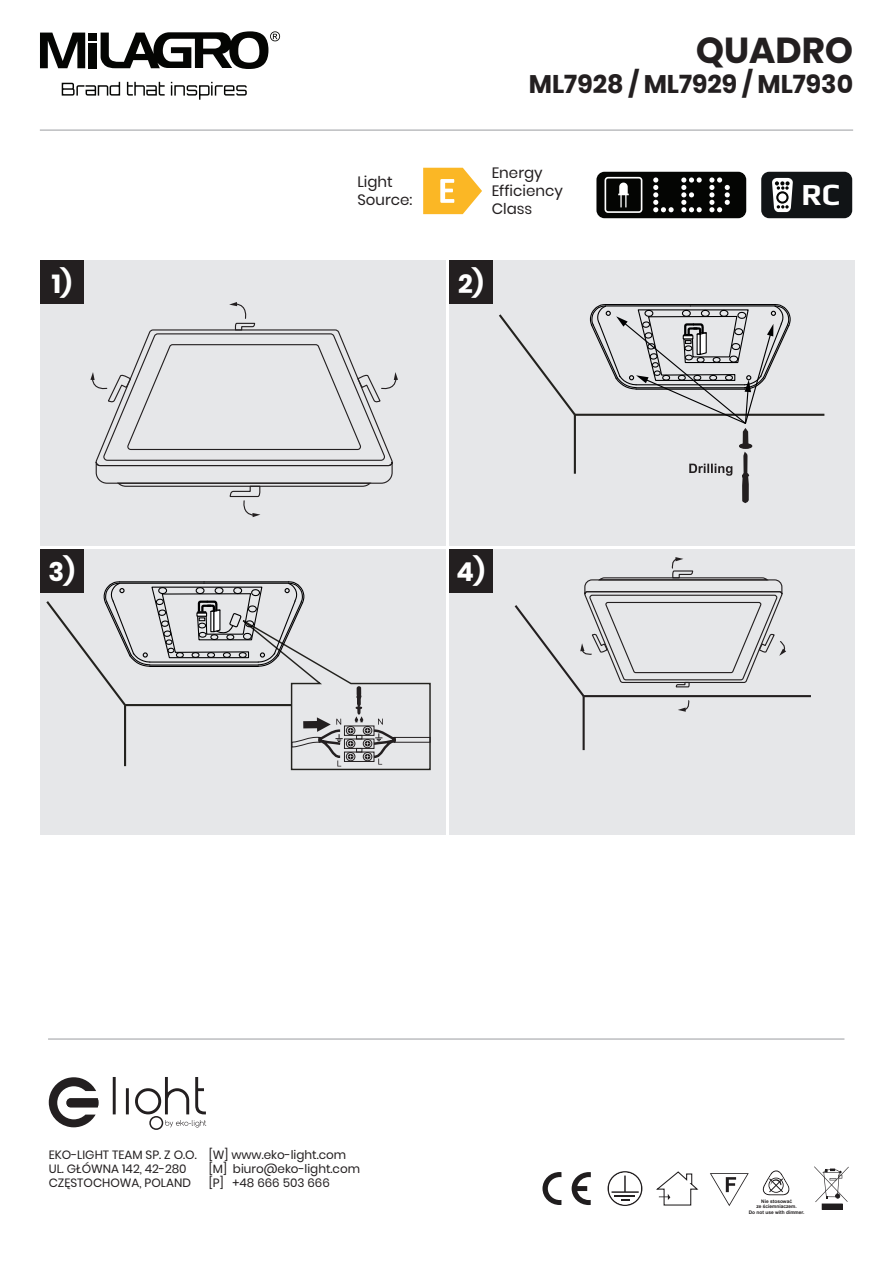
<style>
.page{position:relative;width:893px;height:1263px;background:#fff}
.page>*{position:absolute;margin:0;border:0;box-sizing:border-box;transform-origin:0 0}
.t1{font:700 36px "Poppins";color:#231f20}
.t2{font:700 30.45px "Play";color:#fff}
.t3{font:700 26.1px "Poppins";color:#fff}
.t4{font:700 25.5px "Poppins";color:#231f20}
.t5{font:15px/18px "Poppins";color:#231f20}
.t6{font:12px/14.4px "Poppins";color:#231f20}
.t7{font:700 4.8px/5.4px "Arial";color:#201d1e;text-align:center}
</style>
<div class="page">
<hr style="left:40px;top:129px;width:813px;height:2px;background:#bcbdc0">
<hr style="left:48px;top:1038px;width:796px;height:2px;background:#bcbdc0">
<svg style="left:814px;top:1166px;width:35px;height:44px"></svg>
<svg style="left:40px;top:33px;width:45px;height:35px"></svg>
<div style="left:89px;top:43px;width:8px;height:25px;background:#040503"></div>
<div style="left:89px;top:33px;width:8px;height:7px;background:#040503"></div>
<svg style="left:62px;top:82px;width:58px;height:14px"></svg>
<svg style="left:127px;top:82px;width:38px;height:14px"></svg>
<svg style="left:171px;top:82px;width:76px;height:18px"></svg>
<svg style="left:101px;top:31px;width:179px;height:38px"></svg>
<div style="left:596px;top:172px;width:150px;height:46px;background:#040503;border-radius:8px"></div>
<div style="left:604px;top:177px;width:38px;height:36px;border:2px solid #fff;border-radius:3px"></div>
<svg style="left:618px;top:183px;width:11px;height:24px"></svg>
<svg style="left:653px;top:177px;width:21px;height:35px"></svg>
<svg style="left:681px;top:177px;width:21px;height:35px"></svg>
<svg style="left:709px;top:177px;width:21px;height:35px"></svg>
<div style="left:40px;top:549px;width:406px;height:286px;background:#e6e7e9"></div>
<div style="left:449px;top:549px;width:405px;height:286px;background:#e6e7e9"></div>
<div style="left:40px;top:260px;width:406px;height:286px;background:#e6e7e9"></div>
<div style="left:449px;top:260px;width:405px;height:286px;background:#e6e7e9"></div>
<hr style="left:584px;top:695px;width:227px;height:2px;background:#231f20">
<hr style="left:575px;top:414px;width:249px;height:2px;background:#23221e">
<div style="left:40px;top:260px;width:44px;height:44px;background:#231f20"></div>
<div style="left:449px;top:260px;width:44px;height:44px;background:#231f20"></div>
<div style="left:40px;top:549px;width:44px;height:44px;background:#231f20"></div>
<div style="left:449px;top:549px;width:44px;height:44px;background:#231f20"></div>
<svg style="left:46px;top:581px;width:385px;height:459px"></svg>
<div style="left:761px;top:172px;width:91px;height:46px;background:#111416;border-radius:8px"></div>
<svg style="left:772px;top:178px;width:21px;height:34px"></svg>
<svg style="left:90px;top:302px;width:308px;height:215px"></svg>
<svg style="left:497px;top:304px;width:294px;height:902px"></svg>
<svg style="left:113px;top:1077px;width:3px;height:37px"></svg>
<svg style="left:126px;top:1088px;width:3px;height:26px"></svg>
<svg style="left:49px;top:1077px;width:49px;height:50px"></svg>
<svg style="left:135px;top:1077px;width:71px;height:53px"></svg>
<svg style="left:423px;top:168px;width:59px;height:46px"></svg>
<h1 class="t1" style="left:696px;top:29px;width:159px">QUADRO</h1>
<h3 class="t4" style="left:529px;top:70px;width:326px">ML7928 / ML7929 / ML7930</h3>
<p class="t5" style="left:357px;top:172px;width:56px">Light<br>Source:</p>
<p class="t5" style="left:492px;top:164px;width:73px">Energy<br>Efficiency<br>Class</p>
<h3 class="t3" style="left:52px;top:268px;width:22px">1)</h3>
<h3 class="t3" style="left:458px;top:268px;width:27px">2)</h3>
<h2 class="t2" style="left:801px;top:173px;width:40px">RC</h2>
<h3 class="t3" style="left:49px;top:557px;width:28px">3)</h3>
<h3 class="t3" style="left:457px;top:557px;width:30px">4)</h3>
<p class="t6" style="left:49px;top:1147px;width:150px">EKO-LIGHT TEAM SP. Z O.O.<br>UL. GŁÓWNA 142, 42-280<br>CZĘSTOCHOWA, POLAND</p>
<p class="t6" style="left:209px;top:1147px;width:153px">[W] www.eko-light.com [M] biuro@eko-light.com [P] +48 666 503 666</p>
<p class="t7" style="left:749px;top:1199px;width:57px">Nie stosować<br>ze ściemniaczem.<br>Do not use with dimmer.</p>
</div>
